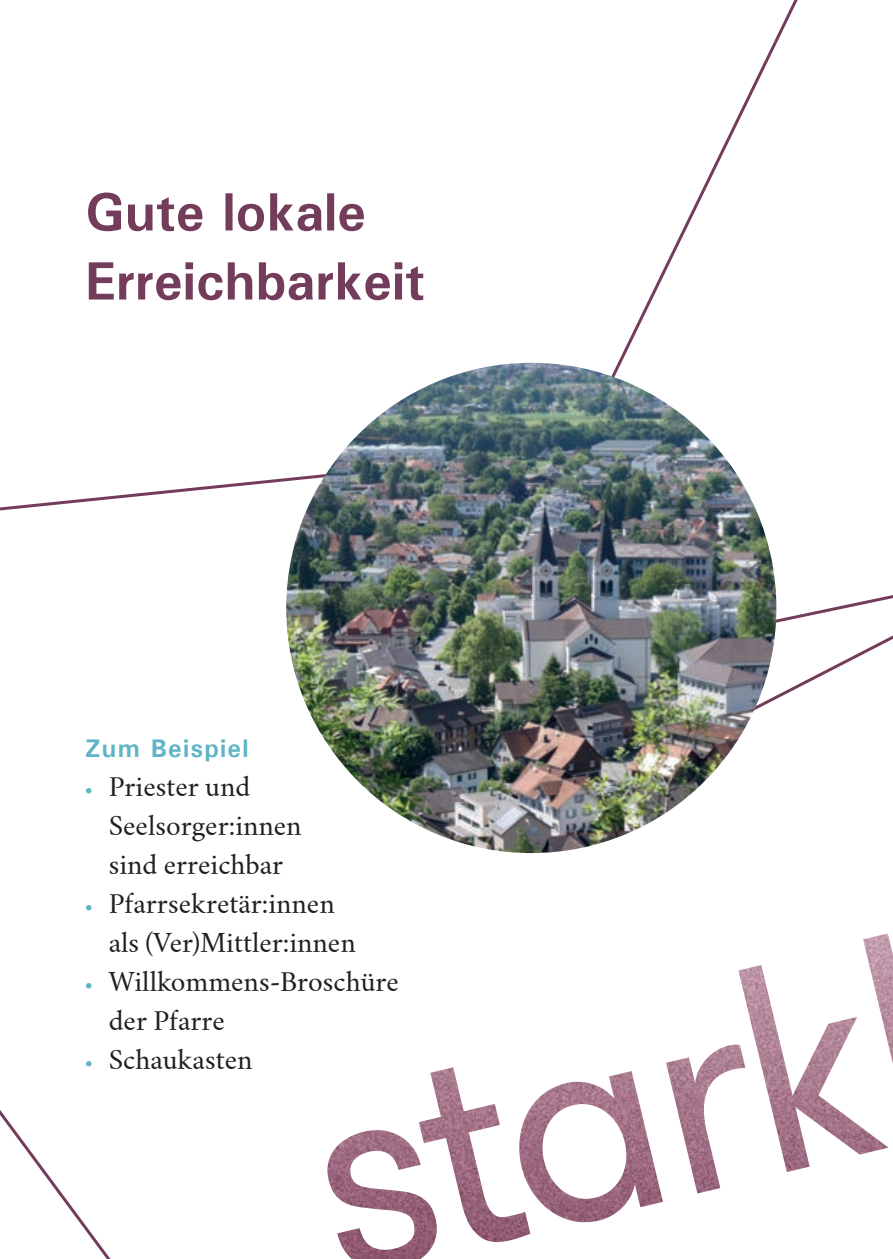
<style>
.page{position:relative;width:893px;height:1259px;background:#fff}
.page>*{position:absolute;margin:0;border:0;box-sizing:border-box;transform-origin:0 0}
.t1{font:700 54px/69px "Univers";color:#743c5b}
.t2{font:25.5px/39px "Crimson Text";color:#231f20}
.t3{font:700 25.5px "Univers";letter-spacing:.05em;color:#5fb5c5}
.s1{font-family:"Univers";font-weight:700;font-size:15px;color:#5fb5c5}
</style>
<div class="page">
<svg style="left:0;top:471px;width:328px;height:60px"></svg>
<svg style="left:596px;top:0;width:202px;height:376px"></svg>
<svg style="left:0;top:1110px;width:111px;height:149px"></svg>
<svg style="left:610px;top:173px;width:283px;height:612px"></svg>
<img style="left:286px;top:363px;width:490px;height:490px;border-radius:245px">
<img style="left:327px;top:933px;width:566px;height:326px">
<h1 class="t1" style="left:85px;top:176px;width:341px">Gute lokale<br>Erreichbarkeit</h1>
<p class="t3" style="left:85px;top:732px;width:165px">Zum Beispiel</p>
<p class="t2" style="left:109px;top:767px;width:194px;text-indent:-24px"><span class="s1">•</span> Priester und<br>Seelsorger:innen sind erreichbar</p>
<p class="t2" style="left:109px;top:884px;width:249px;text-indent:-24px"><span class="s1">•</span> Pfarrsekretär:innen als (Ver)Mittler:innen</p>
<p class="t2" style="left:109px;top:962px;width:292px;text-indent:-24px"><span class="s1">•</span> Willkommens-Broschüre der Pfarre</p>
<p class="t2" style="left:85px;top:1040px;width:169px"><span class="s1">•</span> Schaukasten</p>
</div>
